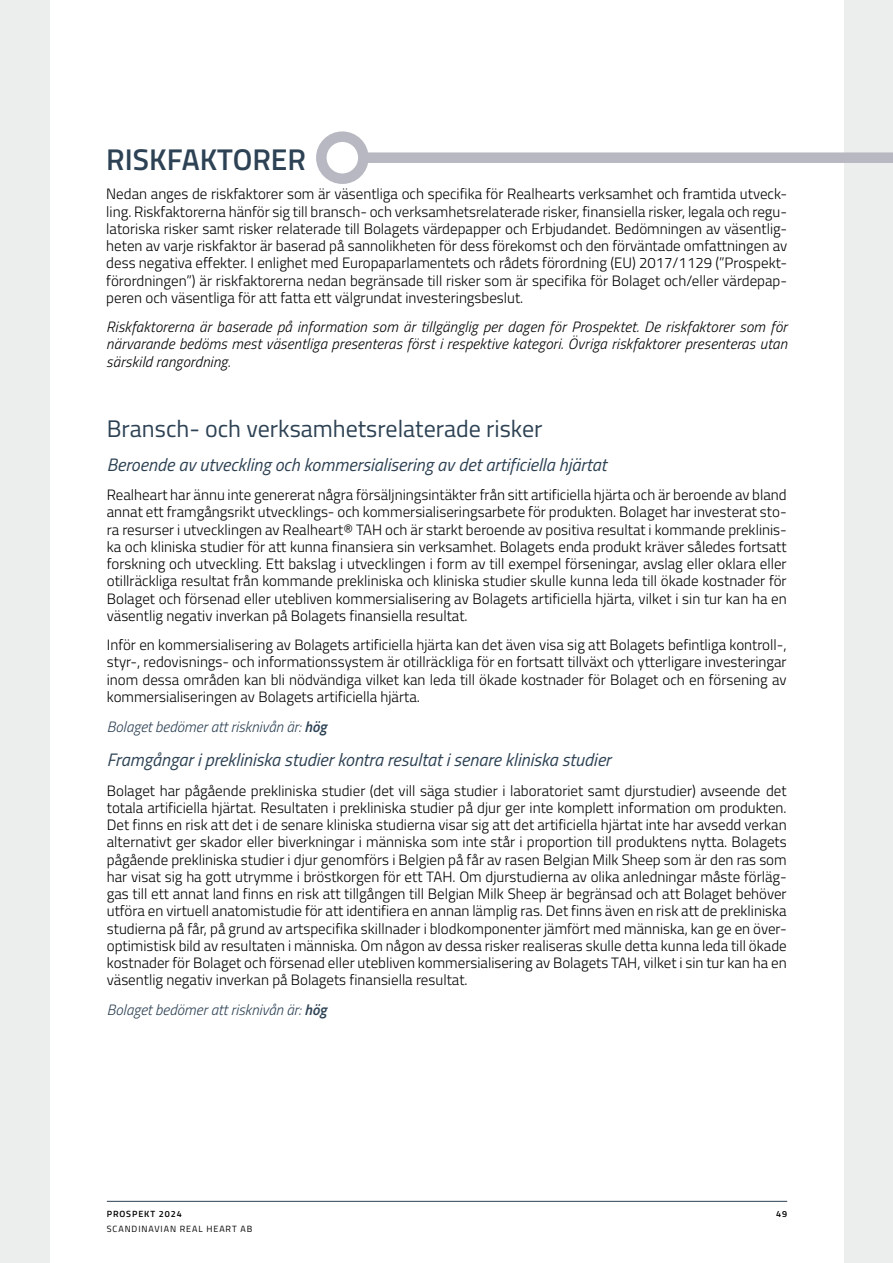
<style>
.page{position:relative;width:893px;height:1263px;background:#fff}
.page>*{position:absolute;margin:0;border:0;box-sizing:border-box;transform-origin:0 0}
.t1{font:600 30px "Titillium Web";color:#2d4254}
.t2{font:24px "Titillium Web";color:#2d4254}
.t3{font:italic 18px "Titillium Web";color:#2d4254}
.t4{font:300 15px/17.2px "Titillium Web";color:#000;text-align:justify}
.t5{font:italic 300 15px/17.2px "Titillium Web";letter-spacing:.01em;color:#000;text-align:justify}
.t6{font:italic 300 15px "Titillium Web";color:#2d4254}
.t7{font:9px "Titillium Web";letter-spacing:.1em;color:#000}
.t8{font:600 9px "Titillium Web";letter-spacing:.1em;color:#000}
.s1{font-weight:600}
</style>
<div class="page">
<div style="left:844px;top:0;width:49px;height:1263px;background:#ebeeed"></div>
<hr style="left:107px;top:1201px;width:680px;height:1px;background:#2d4254">
<div style="left:0;top:0;width:49px;height:1263px;background:#ebeeed"></div>
<div style="left:363px;top:152px;width:530px;height:11px;background:#b7b8c1"></div>
<div style="left:316px;top:131px;width:53px;height:53px;border:10px solid #b7b8c1;border-radius:50%"></div>
<h1 class="t1" style="left:106px;top:137px;width:201px">RISKFAKTORER</h1>
<p class="t4" style="left:106px;top:185px;width:682px">Nedan anges de riskfaktorer som är väsentliga och specifika för Realhearts verksamhet och framtida utveck&shy;ling. Riskfaktorerna hänför sig till bransch- och verksamhetsrelaterade risker, finansiella risker, legala och regu&shy;latoriska risker samt risker relaterade till Bolagets värdepapper och Erbjudandet. Bedömningen av väsentlig&shy;heten av varje riskfaktor är baserad på sannolikheten för dess förekomst och den förväntade omfattningen av dess negativa effekter. I enlighet med Europaparlamentets och rådets förordning (EU) 2017/1129 (”Prospekt&shy;förordningen”) är riskfaktorerna nedan begränsade till risker som är specifika för Bolaget och/eller värdepap&shy;peren och väsentliga för att fatta ett välgrundat investeringsbeslut.</p>
<p class="t5" style="left:106px;top:317px;width:682px">Riskfaktorerna är baserade på information som är tillgänglig per dagen för Prospektet. De riskfaktorer som för närvarande bedöms mest väsentliga presenteras först i respektive kategori. Övriga riskfaktorer presenteras utan särskild rangordning.</p>
<h2 class="t2" style="left:107px;top:410px;width:437px">Bransch- och verksamhetsrelaterade risker</h2>
<p class="t3" style="left:107px;top:451px;width:501px">Beroende av utveckling och kommersialisering av det artificiella hjärtat</p>
<p class="t4" style="left:107px;top:486px;width:681px">Realheart har ännu inte genererat några försäljningsintäkter från sitt artificiella hjärta och är beroende av bland annat ett framgångsrikt utvecklings- och kommersialiseringsarbete för produkten. Bolaget har investerat sto&shy;ra resurser i utvecklingen av Realheart® TAH och är starkt beroende av positiva resultat i kommande preklinis&shy;ka och kliniska studier för att kunna finansiera sin verksamhet. Bolagets enda produkt kräver således fortsatt forskning och utveckling. Ett bakslag i utvecklingen i form av till exempel förseningar, avslag eller oklara eller otillräckliga resultat från kommande prekliniska och kliniska studier skulle kunna leda till ökade kostnader för Bolaget och försenad eller utebliven kommersialisering av Bolagets artificiella hjärta, vilket i sin tur kan ha en väsentlig negativ inverkan på Bolagets finansiella resultat.</p>
<p class="t4" style="left:107px;top:636px;width:681px">Inför en kommersialisering av Bolagets artificiella hjärta kan det även visa sig att Bolagets befintliga kontroll-, styr-, redovisnings- och informationssystem är otillräckliga för en fortsatt tillväxt och ytterligare investeringar inom dessa områden kan bli nödvändiga vilket kan leda till ökade kostnader för Bolaget och en försening av kommersialiseringen av Bolagets artificiella hjärta.</p>
<p class="t6" style="left:107px;top:716px;width:221px">Bolaget bedömer att risknivån är: <span class="s1">hög</span></p>
<p class="t3" style="left:107px;top:747px;width:506px">Framgångar i prekliniska studier kontra resultat i senare kliniska studier</p>
<p class="t4" style="left:107px;top:781px;width:681px">Bolaget har pågående prekliniska studier (det vill säga studier i laboratoriet samt djurstudier) avseende det totala artificiella hjärtat. Resultaten i prekliniska studier på djur ger inte komplett information om produkten.<br>Det finns en risk att det i de senare kliniska studierna visar sig att det artificiella hjärtat inte har avsedd verkan alternativt ger skador eller biverkningar i människa som inte står i proportion till produktens nytta. Bolagets pågående prekliniska studier i djur genomförs i Belgien på får av rasen Belgian Milk Sheep som är den ras som har visat sig ha gott utrymme i bröstkorgen för ett TAH. Om djurstudierna av olika anledningar måste förläg&shy;gas till ett annat land finns en risk att tillgången till Belgian Milk Sheep är begränsad och att Bolaget behöver utföra en virtuell anatomistudie för att identifiera en annan lämplig ras. Det finns även en risk att de prekliniska studierna på får, på grund av artspecifika skillnader i blodkomponenter jämfört med människa, kan ge en över&shy;optimistisk bild av resultaten i människa. Om någon av dessa risker realiseras skulle detta kunna leda till ökade kostnader för Bolaget och försenad eller utebliven kommersialisering av Bolagets TAH, vilket i sin tur kan ha en väsentlig negativ inverkan på Bolagets finansiella resultat.</p>
<p class="t6" style="left:107px;top:999px;width:221px">Bolaget bedömer att risknivån är: <span class="s1">hög</span></p>
<p class="t8" style="left:107px;top:1207px;width:76px">PROSPEKT 2024</p>
<p class="t8" style="left:776px;top:1207px;width:12px">49</p>
<p class="t7" style="left:107px;top:1222px;width:147px">SCANDINAVIAN REAL HEART AB</p>
</div>
